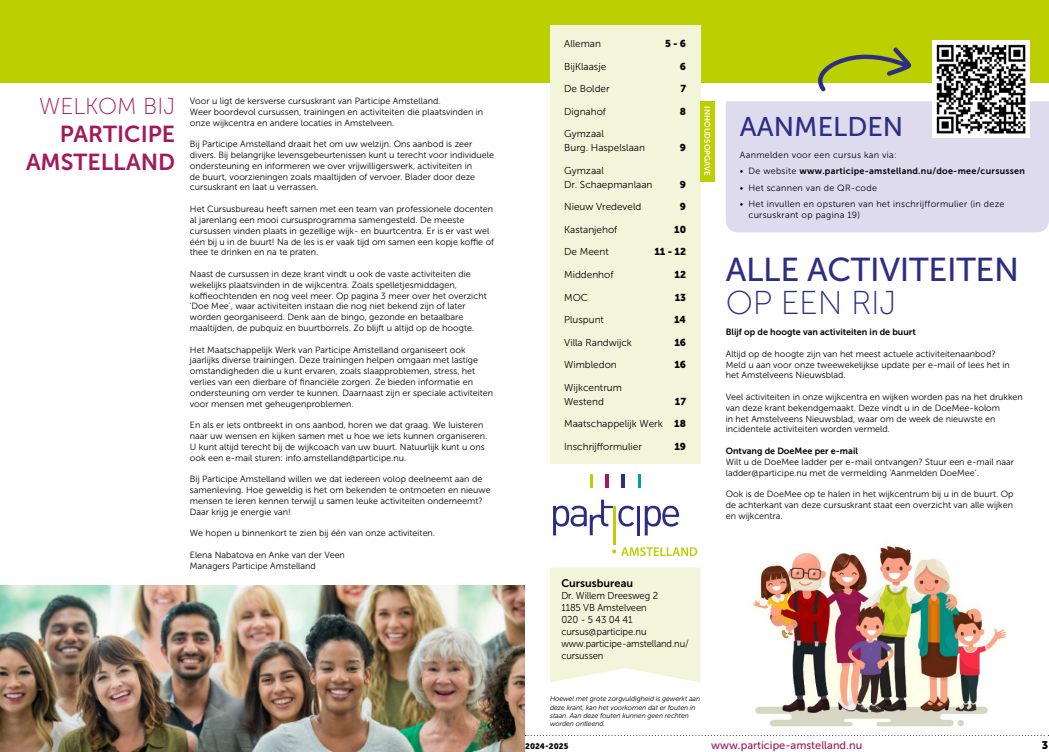
<style>
.page{position:relative;width:1049px;height:752px;background:#fff}
.page>*{position:absolute;margin:0;border:0;box-sizing:border-box;transform-origin:0 0}
.t1{font:33px "Museo Sans 500";letter-spacing:-.01em;color:#2d2e83}
.t2{font:33px "Museo Sans 100";letter-spacing:-.01em;color:#2d2e83}
.t3{font:27px "Museo Sans 500";color:#2d2e83}
.t4{font:23px/27.6px "Museo Sans 700";color:#a21a5b;text-align:right}
.t5{font:23px "Museo Sans 100";color:#a21a5b}
.t6{font:11px "Museo Sans 500";color:#a21a5b}
.t7{font:11px "Museo Sans 700";color:#000}
.t8{font:11px "Museo Sans 900";color:#000}
.t9{font:10px/14px "Museo Sans 300";color:#000}
.t10{font:10px/12px "Museo Sans 300";color:#000;scale:.95 1}
.t11{font:10px "Museo Sans 900";color:#000}
.t12{font:9.9px/12px "Museo Sans 300";letter-spacing:-.01em;color:#000;scale:.95 1}
.t13{font:9px/10.8px "Museo Sans 300";color:#000}
.t14{font:9px/10.8px "Museo Sans 300";letter-spacing:.03em;color:#000}
.t15{font:9px "Museo Sans 700";color:#000}
.t16{font:9px "Museo Sans 700";letter-spacing:.03em;color:#000}
.t17{font:8px "Museo Sans 900";color:#000}
.t18{font:8px "Museo Sans 700";color:#fff}
.t19{font:italic 7px/8.4px "Museo Sans 300";letter-spacing:-.01em;color:#000}
.s1{font-family:"Museo Sans 900"}
.s2{font-family:"Museo Sans 300"}
</style>
<div class="page">
<img style="left:752px;top:545px;width:255px;height:182px">
<div style="left:0;top:0;width:1049px;height:82px;background:#bccf00"></div>
<div style="left:726px;top:101px;width:323px;height:131px;background:#dedbee"></div>
<div style="left:550px;top:26px;width:150px;height:437px;background:#f3f5db"></div>
<div style="left:550px;top:567px;width:150px;height:115px;background:#f3f5db"></div>
<hr style="left:590px;top:473px;width:3px;height:14px;background:#bccf00">
<hr style="left:605px;top:473px;width:3px;height:14px;background:#a21a5b">
<hr style="left:621px;top:473px;width:3px;height:14px;background:#2d2e83">
<hr style="left:638px;top:473px;width:3px;height:14px;background:#00a19a">
<svg style="left:553px;top:499px;width:81px;height:36px"></svg>
<hr style="left:637px;top:505px;width:3px;height:30px;background:#2d2e83">
<svg style="left:645px;top:505px;width:34px;height:30px"></svg>
<svg style="left:612px;top:547px;width:85px;height:9px"></svg>
<hr style="left:613px;top:505px;width:3px;height:39px;background:#bccf00">
<div style="left:700px;top:101px;width:15px;height:80px;background:#bccf00"></div>
<img style="left:0;top:585px;width:524px;height:166px">
<img style="left:932px;top:41px;width:97px;height:97px">
<svg style="left:812px;top:82px;width:103px;height:43px"></svg>
<h3 class="t5" style="left:39px;top:94px;width:137px">WELKOM BIJ</h3>
<h3 class="t4" style="left:26px;top:120px;width:151px">PARTICIPE<br>AMSTELLAND</h3>
<p class="t13" style="left:190px;top:95px;width:252px">Voor u ligt de kersverse cursuskrant van Participe Amstelland.</p>
<p class="t13" style="left:190px;top:106px;width:295px">Weer boordevol cursussen, trainingen en activiteiten die plaatsvinden in onze wijkcentra en andere locaties in Amstelveen.</p>
<p class="t13" style="left:190px;top:139px;width:306px">Bij Participe Amstelland draait het om uw welzijn. Ons aanbod is zeer divers. Bij belangrijke levensgebeurtenissen kunt u terecht voor individuele ondersteuning en informeren we over vrijwilligerswerk, activiteiten in<br>de buurt, voorzieningen zoals maaltijden of vervoer. Blader door deze cursuskrant en laat u verrassen.</p>
<p class="t13" style="left:190px;top:203px;width:306px">Het Cursusbureau heeft samen met een team van professionele docenten al jarenlang een mooi cursusprogramma samengesteld. De meeste cursussen vinden plaats in gezellige wijk- en buurtcentra. Er is er vast wel één bij u in de buurt! Na de les is er vaak tijd om samen een kopje koffie of thee te drinken en na te praten.</p>
<p class="t13" style="left:190px;top:268px;width:298px">Naast de cursussen in deze krant vindt u ook de vaste activiteiten die wekelijks plaatsvinden in de wijkcentra. Zoals spelletjesmiddagen, koffieochtenden en nog veel meer. Op pagina 3 meer over het overzicht 'Doe Mee', waar activiteiten instaan die nog niet bekend zijn of later worden georganiseerd. Denk aan de bingo, gezonde en betaalbare maaltijden, de pubquiz en buurtborrels. Zo blijft u altijd op de hoogte.</p>
<p class="t13" style="left:190px;top:344px;width:305px">Het Maatschappelijk Werk van Participe Amstelland organiseert ook jaarlijks diverse trainingen. Deze trainingen helpen omgaan met lastige omstandigheden die u kunt ervaren, zoals slaapproblemen, stress, het verlies van een dierbare of financiële zorgen. Ze bieden informatie en ondersteuning om verder te kunnen. Daarnaast zijn er speciale activiteiten voor mensen met geheugenproblemen.</p>
<p class="t13" style="left:190px;top:419px;width:299px">En als er iets ontbreekt in ons aanbod, horen we dat graag. We luisteren naar uw wensen en kijken samen met u hoe we iets kunnen organiseren.<br>U kunt altijd terecht bij de wijkcoach van uw buurt. Natuurlijk kunt u ons ook een e-mail sturen: info.amstelland@participe.nu.</p>
<p class="t13" style="left:190px;top:473px;width:302px">Bij Participe Amstelland willen we dat iedereen volop deelneemt aan de samenleving. Hoe geweldig is het om bekenden te ontmoeten en nieuwe mensen te leren kennen terwijl u samen leuke activiteiten onderneemt?<br>Daar krijg je energie van!</p>
<p class="t13" style="left:190px;top:527px;width:247px">We hopen u binnenkort te zien bij één van onze activiteiten.</p>
<p class="t13" style="left:190px;top:549px;width:157px">Elena Nabatova en Anke van der Veen<br>Managers Participe Amstelland</p>
<p class="t9" style="left:564px;top:37px;width:38px">Alleman</p>
<p class="t11" style="left:665px;top:38px;width:23px">5 - 6</p>
<p class="t9" style="left:564px;top:59px;width:44px">BijKlaasje</p>
<p class="t11" style="left:680px;top:61px;width:8px">6</p>
<p class="t9" style="left:564px;top:82px;width:47px">De Bolder</p>
<p class="t11" style="left:680px;top:83px;width:7px">7</p>
<p class="t9" style="left:564px;top:104px;width:43px">Dignahof</p>
<p class="t11" style="left:680px;top:106px;width:8px">8</p>
<p class="t9" style="left:564px;top:127px;width:82px">Gymzaal<br>Burg. Haspelslaan</p>
<p class="t11" style="left:680px;top:142px;width:8px">9</p>
<p class="t9" style="left:564px;top:163px;width:90px">Gymzaal<br>Dr. Schaepmanlaan</p>
<p class="t11" style="left:680px;top:179px;width:8px">9</p>
<p class="t9" style="left:564px;top:200px;width:79px">Nieuw Vredeveld</p>
<p class="t11" style="left:680px;top:201px;width:8px">9</p>
<p class="t9" style="left:564px;top:222px;width:55px">Kastanjehof</p>
<p class="t11" style="left:674px;top:224px;width:13px">10</p>
<p class="t9" style="left:564px;top:245px;width:46px">De Meent</p>
<p class="t11" style="left:654px;top:246px;width:33px">11 - 12</p>
<p class="t9" style="left:564px;top:267px;width:51px">Middenhof</p>
<p class="t11" style="left:674px;top:269px;width:13px">12</p>
<p class="t9" style="left:564px;top:290px;width:26px">MOC</p>
<p class="t11" style="left:675px;top:291px;width:13px">13</p>
<p class="t9" style="left:564px;top:312px;width:41px">Pluspunt</p>
<p class="t11" style="left:674px;top:314px;width:13px">14</p>
<p class="t9" style="left:564px;top:335px;width:69px">Villa Randwijck</p>
<p class="t11" style="left:674px;top:336px;width:13px">16</p>
<p class="t9" style="left:564px;top:357px;width:54px">Wimbledon</p>
<p class="t11" style="left:674px;top:359px;width:13px">16</p>
<p class="t9" style="left:564px;top:380px;width:59px">Wijkcentrum<br>Westend</p>
<p class="t11" style="left:675px;top:395px;width:13px">17</p>
<p class="t9" style="left:564px;top:416px;width:123px">Maatschappelijk Werk <span class="s1">18</span></p>
<p class="t9" style="left:564px;top:439px;width:79px">Inschrijfformulier</p>
<p class="t11" style="left:674px;top:440px;width:13px">19</p>
<p class="t18" style="left:712px;top:106px;width:71px;rotate:90deg">INHOUDSOPGAVE</p>
<h2 class="t3" style="left:740px;top:112px;width:165px">AANMELDEN</h2>
<p class="t14" style="left:740px;top:149px;width:158px">Aanmelden voor een cursus kan via:</p>
<p class="t16" style="left:740px;top:166px;width:286px"><span class="s2">• De website</span> www.participe-amstelland.nu/doe-mee/cursussen</p>
<p class="t14" style="left:740px;top:182px;width:139px">• Het scannen van de QR-code</p>
<p class="t14" style="left:748px;top:199px;width:258px;text-indent:-9px">• Het invullen en opsturen van het inschrijfformulier (in deze cursuskrant op pagina 19)</p>
<h1 class="t1" style="left:726px;top:252px;width:295px">ALLE ACTIVITEITEN</h1>
<h1 class="t2" style="left:726px;top:284px;width:172px">OP EEN RIJ</h1>
<p class="t15" style="left:726px;top:327px;width:191px">Blijf op de hoogte van activiteiten in de buurt</p>
<p class="t13" style="left:726px;top:348px;width:286px">Altijd op de hoogte zijn van het meest actuele activiteitenaanbod?<br>Meld u aan voor onze tweewekelijkse update per e-mail of lees het in het Amstelveens Nieuwsblad.</p>
<p class="t13" style="left:726px;top:391px;width:298px">Veel activiteiten in onze wijkcentra en wijken worden pas na het drukken van deze krant bekendgemaakt. Deze vindt u in de DoeMee-kolom<br>in het Amstelveens Nieuwsblad, waar om de week de nieuwste en incidentele activiteiten worden vermeld.</p>
<p class="t15" style="left:726px;top:445px;width:134px">Ontvang de DoeMee per e-mail</p>
<p class="t13" style="left:726px;top:456px;width:290px">Wilt u de DoeMee ladder per e-mail ontvangen? Stuur een e-mail naar ladder@participe.nu met de vermelding ‘Aanmelden DoeMee’.</p>
<p class="t13" style="left:726px;top:488px;width:289px;text-align:justify">Ook is de DoeMee op te halen in het wijkcentrum bij u in de buurt. Op de achterkant van deze cursuskrant staat een overzicht van alle wijken en wijkcentra.</p>
<p class="t7" style="left:561px;top:577px;width:73px">Cursusbureau</p>
<p class="t10" style="left:561px;top:589px;width:103px">Dr. Willem Dreesweg 2<br>1185 VB Amstelveen<br>020 - 5 43 04 41 cursus@participe.nu</p>
<p class="t12" style="left:561px;top:637px;width:136px">www.participe-amstelland.nu/ cursussen</p>
<p class="t19" style="left:550px;top:694px;width:152px">Hoewel met grote zorgvuldigheid is gewerkt aan deze krant, kan het voorkomen dat er fouten in staan. Aan deze fouten kunnen geen rechten worden ontleend.</p>
<p class="t17" style="left:480px;top:741px;width:90px">2024-2025 2024-2025</p>
<p class="t6" style="left:711px;top:739px;width:153px">www.participe-amstelland.nu</p>
<p class="t8" style="left:1042px;top:738px;width:8px">3</p>
</div>
